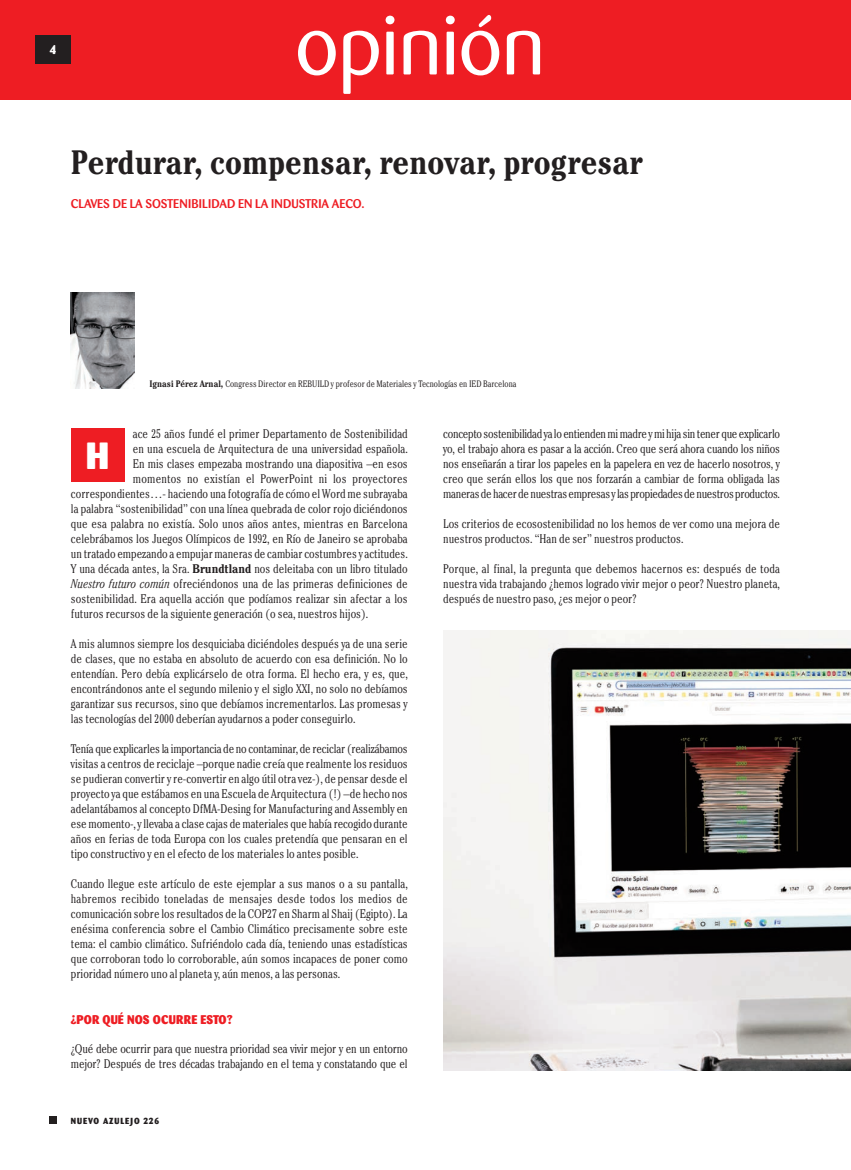
<style>
.page{position:relative;width:851px;height:1170px;background:#fff}
.page>*{position:absolute;margin:0;border:0;box-sizing:border-box;transform-origin:0 0}
.t1{font:82.62px "Barmeno";color:#fff}
.t2{font:800 37.5px "Barmeno";color:#fff}
.t3{font:700 condensed 33.75px "Cheltenham";color:#231f20}
.t4{font:300 condensed 12.5px/15px "Cheltenham";color:#231f20;text-align:justify}
.t5{font:500 12.5px "Barmeno";letter-spacing:.005em;color:#ee1d23}
.t6{font:800 12.5px "Barmeno";letter-spacing:.02em;color:#ee1d23}
.t7{font:800 12.5px "Barmeno";color:#fff}
.t8{font:300 condensed 9.38px "Cheltenham";color:#231f20}
.t9{font:800 8.75px "Barmeno";letter-spacing:.1em;color:#231f20}
.s1{font-weight:700}
.s2{font-style:italic}
</style>
<div class="page">
<div style="left:0;top:0;width:850px;height:99px;background:#ee1d23"></div>
<div style="left:35px;top:35px;width:36px;height:29px;background:#231f20"></div>
<div style="left:50px;top:1116px;width:7px;height:7px;background:#231f20"></div>
<div style="left:71px;top:429px;width:53px;height:53px;background:#ee1d23"></div>
<img style="left:71px;top:292px;width:63px;height:96px">
<img style="left:443px;top:630px;width:407px;height:440px">
<p class="t7" style="left:50px;top:45px;width:8px">4</p>
<h1 class="t1" style="left:295px;top:11px;width:251px">opinión</h1>
<h3 class="t3" style="left:71px;top:141px;width:573px">Perdurar, compensar, renovar, progresar</h3>
<p class="t5" style="left:71px;top:198px;width:295px">CLAVES DE LA SOSTENIBILIDAD EN LA INDUSTRIA AECO.</p>
<p class="t8" style="left:149px;top:378px;width:368px"><span class="s1">Ignasi Pérez Arnal,</span> Congress Director en REBUILD y profesor de Materiales y Tecnologías en IED Barcelona</p>
<p class="t4" style="left:133px;top:425px;width:276px">ace 25 años fundé el primer Departamento de Sostenibilidad</p>
<p class="t4" style="left:133px;top:440px;width:276px">en una escuela de Arquitectura de una universidad española.</p>
<p class="t4" style="left:133px;top:455px;width:276px">En mis clases empezaba mostrando una diapositiva –en esos</p>
<p class="t4" style="left:133px;top:470px;width:276px">momentos no existían el PowerPoint ni los proyectores</p>
<p class="t4" style="left:71px;top:485px;width:338px">correspondientes…- haciendo una fotografía de cómo el Word me subrayaba</p>
<p class="t4" style="left:71px;top:500px;width:338px">la palabra “sostenibilidad” con una línea quebrada de color rojo diciéndonos</p>
<p class="t4" style="left:71px;top:515px;width:338px">que esa palabra no existía. Solo unos años antes, mientras en Barcelona</p>
<p class="t4" style="left:71px;top:530px;width:338px">celebrábamos los Juegos Olímpicos de 1992, en Río de Janeiro se aprobaba</p>
<p class="t4" style="left:71px;top:545px;width:338px">un tratado empezando a empujar maneras de cambiar costumbres y actitudes.</p>
<p class="t4" style="left:71px;top:560px;width:338px">Y una década antes, la Sra. <span class="s1">Brundtland</span> nos deleitaba con un libro titulado</p>
<p class="t4" style="left:71px;top:575px;width:338px"><span class="s2">Nuestro futuro común</span> ofreciéndonos una de las primeras definiciones de</p>
<p class="t4" style="left:71px;top:590px;width:338px">sostenibilidad. Era aquella acción que podíamos realizar sin afectar a los</p>
<p class="t4" style="left:71px;top:605px;width:299px">futuros recursos de la siguiente generación (o sea, nuestros hijos).</p>
<p class="t4" style="left:71px;top:635px;width:338px">A mis alumnos siempre los desquiciaba diciéndoles después ya de una serie de clases, que no estaba en absoluto de acuerdo con esa definición. No lo entendían. Pero debía explicárselo de otra forma. El hecho era, y es, que, encontrándonos ante el segundo milenio y el siglo XXI, no solo no debíamos garantizar sus recursos, sino que debíamos incrementarlos. Las promesas y las tecnologías del 2000 deberían ayudarnos a poder conseguirlo.</p>
<p class="t4" style="left:71px;top:740px;width:338px">Tenía que explicarles la importancia de no contaminar, de reciclar (realizábamos visitas a centros de reciclaje –porque nadie creía que realmente los residuos se pudieran convertir y re-convertir en algo útil otra vez-), de pensar desde el proyecto ya que estábamos en una Escuela de Arquitectura (!) –de hecho nos adelantábamos al concepto DfMA-Desing for Manufacturing and Assembly en ese momento-, y llevaba a clase cajas de materiales que había recogido durante años en ferias de toda Europa con los cuales pretendía que pensaran en el tipo constructivo y en el efecto de los materiales lo antes posible.</p>
<p class="t4" style="left:71px;top:875px;width:338px">Cuando llegue este artículo de este ejemplar a sus manos o a su pantalla, habremos recibido toneladas de mensajes desde todos los medios de comunicación sobre los resultados de la COP27 en Sharm al Shaij (Egipto). La enésima conferencia sobre el Cambio Climático precisamente sobre este tema: el cambio climático. Sufriéndolo cada día, teniendo unas estadísticas que corroboran todo lo corroborable, aún somos incapaces de poner como prioridad número uno al planeta y, aún menos, a las personas.</p>
<p class="t6" style="left:71px;top:1014px;width:163px">¿POR QUÉ NOS OCURRE ESTO?</p>
<p class="t4" style="left:71px;top:1040px;width:338px">¿Qué debe ocurrir para que nuestra prioridad sea vivir mejor y en un entorno mejor? Después de tres décadas trabajando en el tema y constatando que el</p>
<h2 class="t2" style="left:86px;top:440px;width:25px">H</h2>
<p class="t9" style="left:71px;top:1117px;width:90px">NUEVO AZULEJO 226</p>
<p class="t4" style="left:443px;top:425px;width:338px">concepto sostenibilidad ya lo entienden mi madre y mi hija sin tener que explicarlo yo, el trabajo ahora es pasar a la acción. Creo que será ahora cuando los niños nos enseñarán a tirar los papeles en la papelera en vez de hacerlo nosotros, y creo que serán ellos los que nos forzarán a cambiar de forma obligada las maneras de hacer de nuestras empresas y las propiedades de nuestros productos.</p>
<p class="t4" style="left:443px;top:515px;width:338px">Los criterios de ecosostenibilidad no los hemos de ver como una mejora de nuestros productos. “Han de ser” nuestros productos.</p>
<p class="t4" style="left:443px;top:560px;width:338px">Porque, al final, la pregunta que debemos hacernos es: después de toda nuestra vida trabajando ¿hemos logrado vivir mejor o peor? Nuestro planeta, después de nuestro paso, ¿es mejor o peor?</p>
</div>
